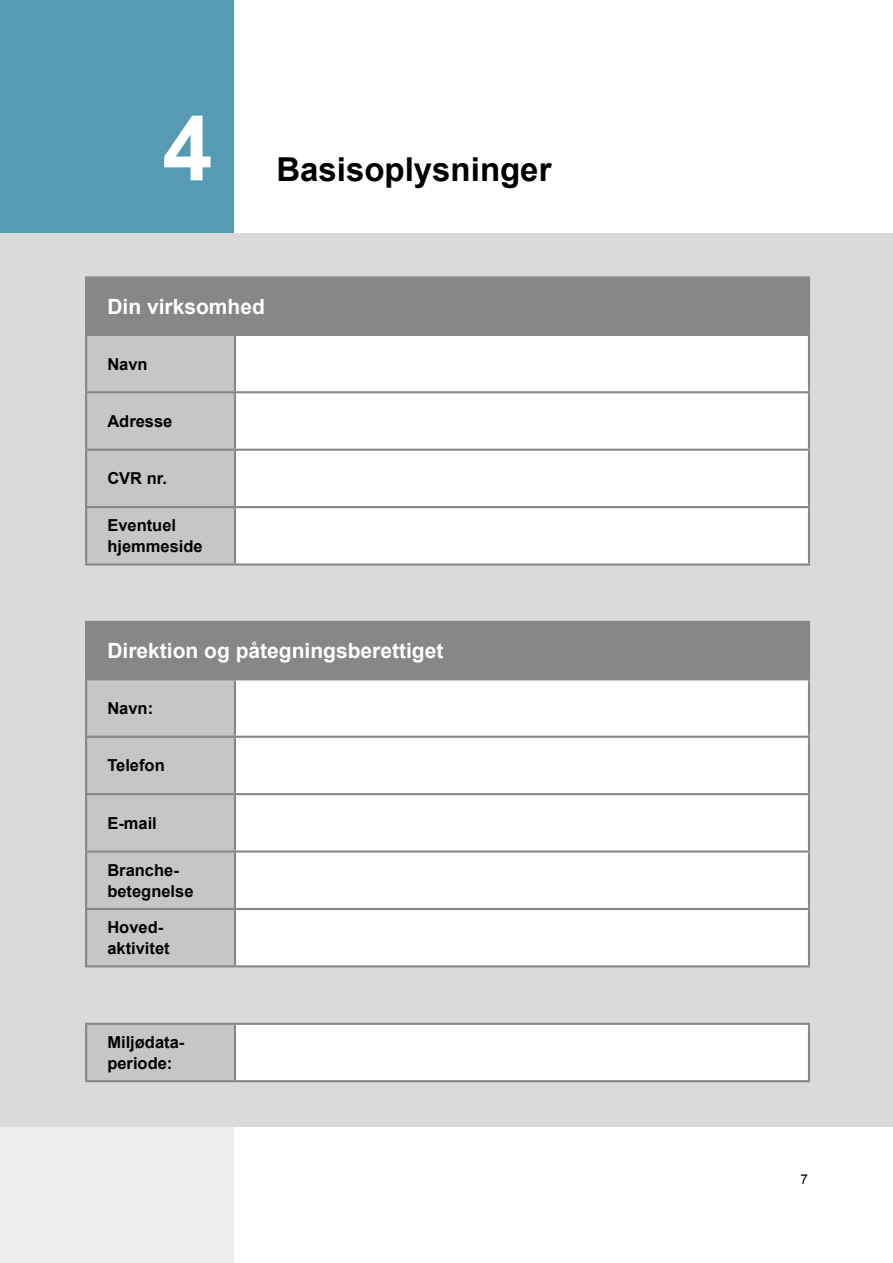
<style>
.page{position:relative;width:893px;height:1263px;background:#fff}
.page>*{position:absolute;margin:0;border:0;box-sizing:border-box;transform-origin:0 0}
.t1{font:700 90px "Arial";color:#fff}
.t2{font:700 33px "Arial";color:#000}
.t3{font:700 21px "Arial";color:#fff}
.t4{font:700 16.5px/21px "Arial";color:#000}
.t5{font:13.5px "Arial";color:#000}
</style>
<div class="page">
<div style="left:0;top:0;width:234px;height:1263px;background:#ededed"></div>
<div style="left:0;top:0;width:234px;height:234px;background:#569ab3"></div>
<div style="left:0;top:234px;width:893px;height:893px;background:#dadada"></div>
<div style="left:87px;top:279px;width:721px;height:55px;background:#878787"></div>
<svg style="left:86px;top:336px;width:149px;height:744px;fill:#c6c6c6"></svg>
<svg style="left:235px;top:336px;width:574px;height:744px;fill:#fff"></svg>
<hr style="left:85px;top:276px;width:150px;height:3px;background:#878787">
<hr style="left:85px;top:279px;width:2px;height:55px;background:#878787">
<hr style="left:235px;top:276px;width:575px;height:3px;background:#878787">
<hr style="left:808px;top:279px;width:2px;height:55px;background:#878787">
<hr style="left:85px;top:334px;width:150px;height:2px;background:#878787">
<hr style="left:85px;top:336px;width:2px;height:55px;background:#878787">
<hr style="left:235px;top:334px;width:575px;height:2px;background:#878787">
<hr style="left:234px;top:336px;width:2px;height:55px;background:#878787">
<hr style="left:808px;top:336px;width:2px;height:55px;background:#878787">
<hr style="left:85px;top:391px;width:150px;height:2px;background:#878787">
<hr style="left:85px;top:393px;width:2px;height:56px;background:#878787">
<hr style="left:235px;top:391px;width:575px;height:2px;background:#878787">
<hr style="left:234px;top:393px;width:2px;height:56px;background:#878787">
<hr style="left:808px;top:393px;width:2px;height:56px;background:#878787">
<hr style="left:85px;top:449px;width:150px;height:2px;background:#878787">
<hr style="left:85px;top:451px;width:2px;height:55px;background:#878787">
<hr style="left:235px;top:449px;width:575px;height:2px;background:#878787">
<hr style="left:234px;top:451px;width:2px;height:55px;background:#878787">
<hr style="left:808px;top:451px;width:2px;height:55px;background:#878787">
<hr style="left:85px;top:506px;width:150px;height:2px;background:#878787">
<hr style="left:85px;top:508px;width:2px;height:55px;background:#878787">
<hr style="left:235px;top:506px;width:575px;height:2px;background:#878787">
<hr style="left:234px;top:508px;width:2px;height:55px;background:#878787">
<hr style="left:808px;top:508px;width:2px;height:55px;background:#878787">
<hr style="left:85px;top:623px;width:2px;height:55px;background:#878787">
<hr style="left:808px;top:623px;width:2px;height:55px;background:#878787">
<hr style="left:85px;top:678px;width:150px;height:2px;background:#878787">
<hr style="left:85px;top:680px;width:2px;height:56px;background:#878787">
<hr style="left:235px;top:678px;width:575px;height:2px;background:#878787">
<hr style="left:234px;top:680px;width:2px;height:56px;background:#878787">
<hr style="left:808px;top:680px;width:2px;height:56px;background:#878787">
<hr style="left:85px;top:736px;width:150px;height:2px;background:#878787">
<hr style="left:85px;top:738px;width:2px;height:55px;background:#878787">
<hr style="left:235px;top:736px;width:575px;height:2px;background:#878787">
<hr style="left:234px;top:738px;width:2px;height:55px;background:#878787">
<hr style="left:808px;top:738px;width:2px;height:55px;background:#878787">
<hr style="left:85px;top:793px;width:150px;height:2px;background:#878787">
<hr style="left:85px;top:795px;width:2px;height:55px;background:#878787">
<hr style="left:235px;top:793px;width:575px;height:2px;background:#878787">
<hr style="left:234px;top:795px;width:2px;height:55px;background:#878787">
<hr style="left:808px;top:795px;width:2px;height:55px;background:#878787">
<hr style="left:85px;top:850px;width:150px;height:3px;background:#878787">
<hr style="left:85px;top:853px;width:2px;height:55px;background:#878787">
<hr style="left:235px;top:850px;width:575px;height:3px;background:#878787">
<hr style="left:234px;top:853px;width:2px;height:55px;background:#878787">
<hr style="left:808px;top:853px;width:2px;height:55px;background:#878787">
<hr style="left:85px;top:908px;width:150px;height:2px;background:#878787">
<hr style="left:85px;top:910px;width:2px;height:55px;background:#878787">
<hr style="left:235px;top:908px;width:575px;height:2px;background:#878787">
<hr style="left:234px;top:910px;width:2px;height:55px;background:#878787">
<hr style="left:808px;top:910px;width:2px;height:55px;background:#878787">
<hr style="left:85px;top:1025px;width:2px;height:55px;background:#878787">
<hr style="left:234px;top:1025px;width:2px;height:55px;background:#878787">
<hr style="left:808px;top:1025px;width:2px;height:55px;background:#878787">
<hr style="left:85px;top:1080px;width:150px;height:2px;background:#878787">
<hr style="left:235px;top:1080px;width:575px;height:2px;background:#878787">
<hr style="left:85px;top:563px;width:150px;height:3px;background:#878787">
<hr style="left:235px;top:563px;width:575px;height:3px;background:#878787">
<hr style="left:85px;top:621px;width:150px;height:2px;background:#878787">
<hr style="left:235px;top:621px;width:575px;height:2px;background:#878787">
<hr style="left:85px;top:965px;width:150px;height:2px;background:#878787">
<hr style="left:235px;top:965px;width:575px;height:2px;background:#878787">
<hr style="left:85px;top:1023px;width:150px;height:2px;background:#878787">
<hr style="left:235px;top:1023px;width:575px;height:2px;background:#878787">
<h1 class="t1" style="left:163px;top:89px;width:52px">4</h1>
<h2 class="t2" style="left:276px;top:147px;width:277px">Basisoplysninger</h2>
<p class="t3" style="left:107px;top:292px;width:159px">Din virksomhed</p>
<p class="t4" style="left:107px;top:354px;width:42px">Navn</p>
<p class="t4" style="left:107px;top:411px;width:67px">Adresse</p>
<p class="t4" style="left:107px;top:469px;width:61px">CVR nr.</p>
<p class="t4" style="left:107px;top:515px;width:97px">Eventuel hjemmeside</p>
<p class="t3" style="left:107px;top:637px;width:338px">Direktion og påtegningsberettiget</p>
<p class="t4" style="left:107px;top:698px;width:47px">Navn:</p>
<p class="t4" style="left:107px;top:756px;width:59px">Telefon</p>
<p class="t4" style="left:107px;top:813px;width:51px">E-mail</p>
<p class="t4" style="left:107px;top:860px;width:88px">Branche&shy;betegnelse</p>
<p class="t4" style="left:107px;top:917px;width:64px">Hoved&shy;aktivitet</p>
<p class="t4" style="left:107px;top:1032px;width:79px">Miljødata&shy;periode:</p>
<p class="t5" style="left:800px;top:1170px;width:9px">7</p>
</div>
